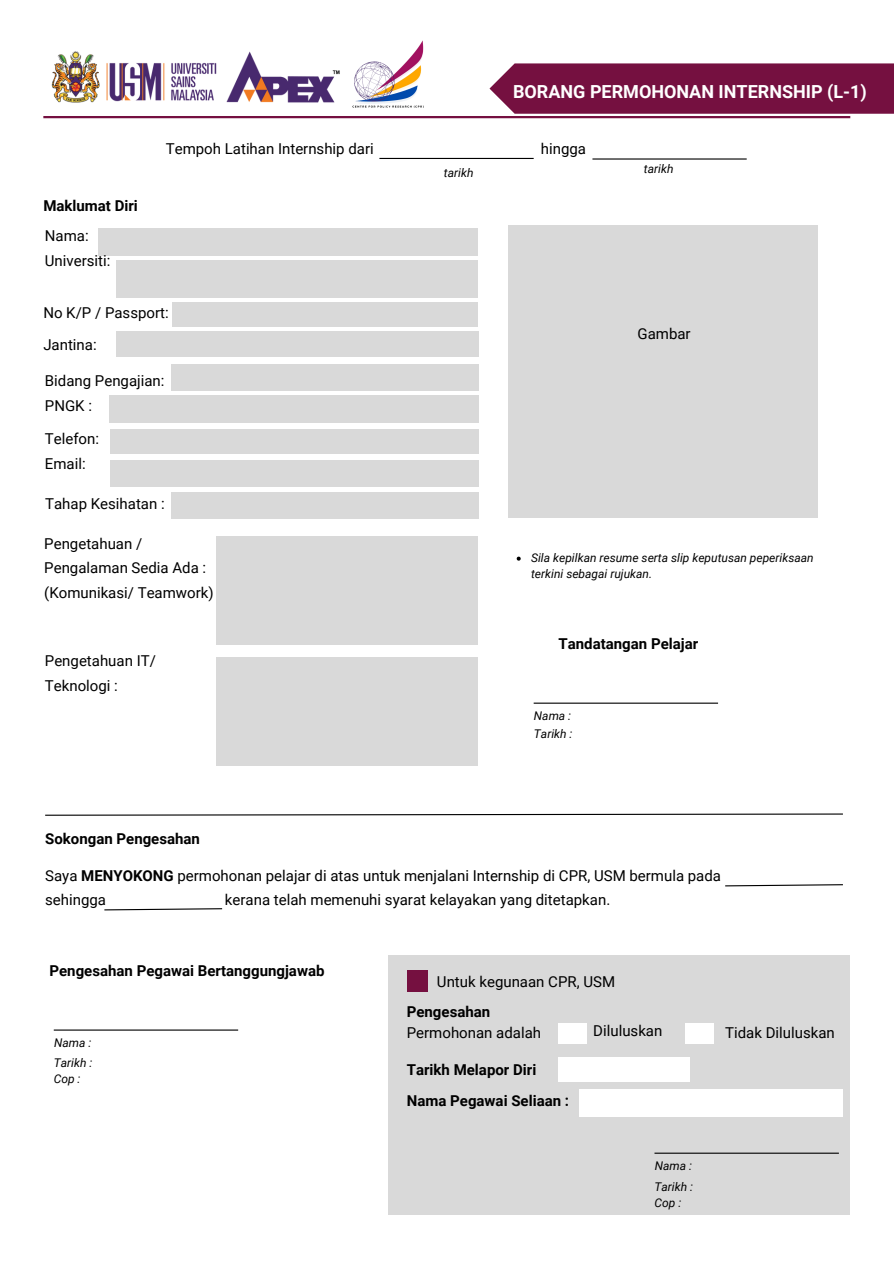
<style>
.page{position:relative;width:894px;height:1264px;background:#fff}
.page>*{position:absolute;margin:0;border:0;box-sizing:border-box;transform-origin:0 0}
.t1{font:700 18px "Roboto";color:#fff}
.t2{font:15px/24.8px "Roboto";color:#000}
.t3{font:700 15px "Roboto";color:#000}
.t4{font:italic 12px/16px "Roboto";color:#000}
.s1{font-weight:700}
</style>
<div class="page">
<hr style="left:43px;top:116px;width:807px;height:2px;background:#751040">
<div style="left:98px;top:229px;width:379px;height:27px;background:#d9d9d9"></div>
<div style="left:116px;top:260px;width:361px;height:38px;background:#d9d9d9"></div>
<div style="left:172px;top:302px;width:305px;height:25px;background:#d9d9d9"></div>
<div style="left:116px;top:332px;width:363px;height:25px;background:#d9d9d9"></div>
<div style="left:171px;top:364px;width:307px;height:26px;background:#d9d9d9"></div>
<div style="left:109px;top:395px;width:369px;height:27px;background:#d9d9d9"></div>
<div style="left:111px;top:429px;width:368px;height:25px;background:#d9d9d9"></div>
<div style="left:111px;top:460px;width:368px;height:26px;background:#d9d9d9"></div>
<svg style="left:489px;top:63px;width:404px;height:51px;background:#7b1a48"></svg>
<svg style="left:45px;top:813px;width:798px;height:3px"></svg>
<hr style="left:533px;top:702px;width:184px;height:1px;background:#000">
<hr style="left:379px;top:158px;width:154px;height:1px;background:#000">
<img style="left:51px;top:51px;width:289px;height:52px">
<img style="left:352px;top:40px;width:71px;height:79px">
<hr style="left:592px;top:158px;width:154px;height:2px;background:#000">
<div style="left:508px;top:226px;width:309px;height:292px;background:#d9d9d9"></div>
<div style="left:171px;top:492px;width:307px;height:26px;background:#d9d9d9"></div>
<hr style="left:54px;top:1029px;width:184px;height:1px;background:#000">
<svg style="left:725px;top:884px;width:118px;height:3px"></svg>
<svg style="left:104px;top:908px;width:119px;height:3px"></svg>
<div style="left:216px;top:536px;width:261px;height:108px;background:#d9d9d9"></div>
<div style="left:216px;top:657px;width:262px;height:108px;background:#d9d9d9"></div>
<svg style="left:516px;top:556px;width:4px;height:4px"></svg>
<div style="left:388px;top:955px;width:461px;height:260px;background:#d9d9d9"></div>
<div style="left:558px;top:1022px;width:28px;height:21px;background:#fff"></div>
<div style="left:406px;top:970px;width:21px;height:21px;background:#751040"></div>
<div style="left:685px;top:1022px;width:28px;height:21px;background:#fff"></div>
<div style="left:558px;top:1056px;width:131px;height:25px;background:#fff"></div>
<div style="left:579px;top:1088px;width:263px;height:28px;background:#fff"></div>
<hr style="left:654px;top:1152px;width:184px;height:1px;background:#000">
<p class="t1" style="left:513px;top:81px;width:355px">BORANG PERMOHONAN INTERNSHIP (L-1)</p>
<p class="t2" style="left:166px;top:136px;width:209px">Tempoh Latihan Internship dari</p>
<p class="t2" style="left:541px;top:136px;width:47px">hingga</p>
<h3 class="t3" style="left:43px;top:197px;width:96px">Maklumat Diri</h3>
<h2 class="t2" style="left:45px;top:223px;width:67px">Nama:<br>Universiti:</h2>
<h3 class="t2" style="left:43px;top:300px;width:127px">No K/P / Passport:</h3>
<h3 class="t2" style="left:43px;top:332px;width:55px">Jantina:</h3>
<h3 class="t2" style="left:45px;top:368px;width:121px">Bidang Pengajian:<br>PNGK :</h3>
<p class="t2" style="left:45px;top:426px;width:56px">Telefon:<br>Email:</p>
<p class="t2" style="left:45px;top:491px;width:121px">Tahap Kesihatan :</p>
<h3 class="t4" style="left:444px;top:164px;width:31px">tarikh</h3>
<h3 class="t4" style="left:643px;top:160px;width:31px">tarikh</h3>
<h3 class="t2" style="left:637px;top:321px;width:55px">Gambar</h3>
<p class="t2" style="left:44px;top:531px;width:171px">Pengetahuan /<br>Pengalaman Sedia Ada : (Komunikasi/ Teamwork)</p>
<p class="t2" style="left:45px;top:648px;width:112px">Pengetahuan IT/<br>Teknologi :</p>
<h3 class="t3" style="left:45px;top:829px;width:156px">Sokongan Pengesahan</h3>
<p class="t4" style="left:531px;top:549px;width:284px">Sila kepilkan resume serta slip keputusan peperiksaan terkini sebagai rujukan.</p>
<p class="t3" style="left:558px;top:635px;width:141px">Tandatangan Pelajar</p>
<p class="t4" style="left:534px;top:708px;width:39px">Nama :</p>
<h2 class="t4" style="left:534px;top:726px;width:40px">Tarikh :</h2>
<h1 class="t2" style="left:45px;top:863px;width:677px">Saya <span class="s1">MENYOKONG</span> permohonan pelajar di atas untuk menjalani Internship di CPR, USM bermula pada</h1>
<h2 class="t2" style="left:45px;top:887px;width:62px">sehingga</h2>
<h2 class="t2" style="left:225px;top:887px;width:387px">kerana telah memenuhi syarat kelayakan yang ditetapkan.</h2>
<p class="t3" style="left:49px;top:961px;width:276px">Pengesahan Pegawai Bertanggungjawab</p>
<h2 class="t4" style="left:54px;top:1034px;width:39px">Nama :</h2>
<h3 class="t4" style="left:54px;top:1055px;width:40px">Tarikh :</h3>
<h3 class="t4" style="left:54px;top:1071px;width:28px">Cop :</h3>
<h3 class="t2" style="left:437px;top:969px;width:180px">Untuk kegunaan CPR, USM</h3>
<h3 class="t3" style="left:406px;top:1002px;width:85px">Pengesahan</h3>
<h2 class="t2" style="left:406px;top:1020px;width:136px">Permohonan adalah</h2>
<h3 class="t2" style="left:593px;top:1018px;width:71px">Diluluskan</h3>
<h2 class="t3" style="left:406px;top:1060px;width:131px">Tarikh Melapor Diri</h2>
<p class="t3" style="left:406px;top:1091px;width:164px">Nama Pegawai Seliaan :</p>
<p class="t4" style="left:654px;top:1157px;width:39px">Nama :</p>
<p class="t4" style="left:654px;top:1178px;width:40px">Tarikh :</p>
<h3 class="t4" style="left:654px;top:1194px;width:28px">Cop :</h3>
<h2 class="t2" style="left:725px;top:1020px;width:111px">Tidak Diluluskan</h2>
</div>
